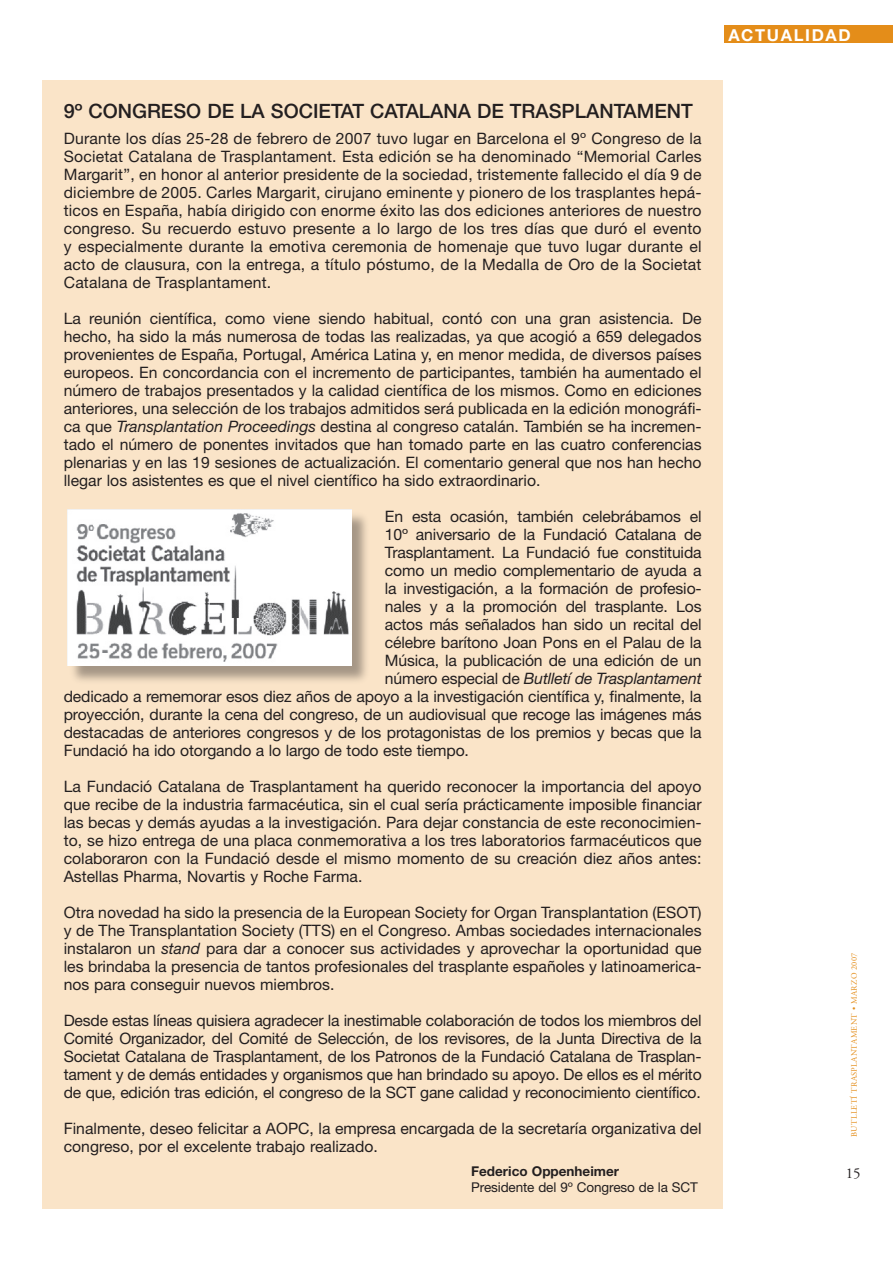
<style>
.page{position:relative;width:893px;height:1263px;background:#fff}
.page>*{position:absolute;margin:0;border:0;box-sizing:border-box;transform-origin:0 0}
.t1{font:500 19.8px "Helvetica Neue";color:#231f20}
.t2{font:700 16.5px "Helvetica Neue";letter-spacing:.1em;color:#fff}
.t3{font:15.75px/18px "Helvetica Neue";letter-spacing:-.01em;color:#231f20;text-align:justify}
.t4{font:italic 15.75px "Helvetica Neue";letter-spacing:-.01em;color:#231f20}
.t5{font:15px "Adobe Garamond";color:#231f20}
.t6{font:13.5px "Helvetica Neue";letter-spacing:-.01em;color:#231f20}
.t7{font:700 13.5px "Helvetica Neue";color:#231f20}
.t8{font:8.25px "Adobe Garamond";letter-spacing:.04em;color:#e48d19}
.s1{font-style:italic}
.s2{font-style:normal}
</style>
<div class="page">
<div style="left:43px;top:81px;width:680px;height:1128px;background:#fae4c8"></div>
<div style="left:724px;top:26px;width:169px;height:17px;background:#e48d19"></div>
<div style="left:68px;top:510px;width:304px;height:175px;background:#231f20;opacity:.4"></div>
<img style="left:67px;top:509px;width:284px;height:157px">
<p class="t1" style="left:64px;top:99px;width:631px">9º CONGRESO DE LA SOCIETAT CATALANA DE TRASPLANTAMENT</p>
<p class="t3" style="left:64px;top:129px;width:639px">Durante los días 25-28 de febrero de 2007 tuvo lugar en Barcelona el 9º Congreso de la Societat Catalana de Trasplantament. Esta edición se ha denominado “Memorial Carles Margarit”, en honor al anterior presidente de la sociedad, tristemente fallecido el día 9 de diciembre de 2005. Carles Margarit, cirujano eminente y pionero de los trasplantes hepá&shy;ticos en España, había dirigido con enorme éxito las dos ediciones anteriores de nuestro congreso. Su recuerdo estuvo presente a lo largo de los tres días que duró el evento y especialmente durante la emotiva ceremonia de homenaje que tuvo lugar durante el acto de clausura, con la entrega, a título póstumo, de la Medalla de Oro de la Societat Catalana de Trasplantament.</p>
<p class="t3" style="left:64px;top:309px;width:639px">La reunión científica, como viene siendo habitual, contó con una gran asistencia. De hecho, ha sido la más numerosa de todas las realizadas, ya que acogió a 659 delegados provenientes de España, Portugal, América Latina y, en menor medida, de diversos países europeos. En concordancia con el incremento de participantes, también ha aumentado el número de trabajos presentados y la calidad científica de los mismos. Como en ediciones anteriores, una selección de los trabajos admitidos será publicada en la edición monográfi&shy;ca que <span class="s1">Transplantation Proceedings</span> destina al congreso catalán. También se ha incremen&shy;tado el número de ponentes invitados que han tomado parte en las cuatro conferencias plenarias y en las 19 sesiones de actualización. El comentario general que nos han hecho llegar los asistentes es que el nivel científico ha sido extraordinario.</p>
<p class="t3" style="left:385px;top:507px;width:318px">En esta ocasión, también celebrábamos el</p>
<p class="t3" style="left:385px;top:525px;width:318px">10º aniversario de la Fundació Catalana de</p>
<p class="t3" style="left:385px;top:543px;width:318px">Trasplantament. La Fundació fue constituida</p>
<p class="t3" style="left:385px;top:561px;width:318px">como un medio complementario de ayuda a</p>
<p class="t3" style="left:385px;top:579px;width:318px">la investigación, a la formación de profesio-</p>
<p class="t3" style="left:385px;top:597px;width:318px">nales y a la promoción del trasplante. Los</p>
<p class="t3" style="left:385px;top:615px;width:318px">actos más señalados han sido un recital del</p>
<p class="t3" style="left:385px;top:633px;width:318px">célebre barítono Joan Pons en el Palau de la</p>
<p class="t3" style="left:385px;top:651px;width:318px">Música, la publicación de una edición de un</p>
<p class="t4" style="left:385px;top:669px;width:318px"><span class="s2">número especial de</span> Butlletí de Trasplantament</p>
<p class="t3" style="left:64px;top:687px;width:639px">dedicado a rememorar esos diez años de apoyo a la investigación científica y, finalmente, la</p>
<p class="t3" style="left:64px;top:705px;width:639px">proyección, durante la cena del congreso, de un audiovisual que recoge las imágenes más</p>
<p class="t3" style="left:64px;top:723px;width:639px">destacadas de anteriores congresos y de los protagonistas de los premios y becas que la</p>
<p class="t3" style="left:64px;top:741px;width:407px">Fundació ha ido otorgando a lo largo de todo este tiempo.</p>
<p class="t3" style="left:64px;top:777px;width:639px">La Fundació Catalana de Trasplantament ha querido reconocer la importancia del apoyo que recibe de la industria farmacéutica, sin el cual sería prácticamente imposible financiar las becas y demás ayudas a la investigación. Para dejar constancia de este reconocimien&shy;to, se hizo entrega de una placa conmemorativa a los tres laboratorios farmacéuticos que colaboraron con la Fundació desde el mismo momento de su creación diez años antes:<br>Astellas Pharma, Novartis y Roche Farma.</p>
<p class="t3" style="left:64px;top:903px;width:639px">Otra novedad ha sido la presencia de la European Society for Organ Transplantation (ESOT) y de The Transplantation Society (TTS) en el Congreso. Ambas sociedades internacionales instalaron un <span class="s1">stand</span> para dar a conocer sus actividades y aprovechar la oportunidad que les brindaba la presencia de tantos profesionales del trasplante españoles y latinoamerica&shy;nos para conseguir nuevos miembros.</p>
<p class="t3" style="left:64px;top:1011px;width:639px">Desde estas líneas quisiera agradecer la inestimable colaboración de todos los miembros del Comité Organizador, del Comité de Selección, de los revisores, de la Junta Directiva de la Societat Catalana de Trasplantament, de los Patronos de la Fundació Catalana de Trasplan&shy;tament y de demás entidades y organismos que han brindado su apoyo. De ellos es el mérito de que, edición tras edición, el congreso de la SCT gane calidad y reconocimiento científico.</p>
<p class="t3" style="left:64px;top:1119px;width:639px">Finalmente, deseo felicitar a AOPC, la empresa encargada de la secretaría organizativa del congreso, por el excelente trabajo realizado.</p>
<p class="t7" style="left:471px;top:1162px;width:149px">Federico Oppenheimer</p>
<p class="t6" style="left:471px;top:1179px;width:228px">Presidente del 9º Congreso de la SCT</p>
<p class="t2" style="left:728px;top:25px;width:124px">ACTUALIDAD</p>
<p class="t8" style="left:850px;top:1137px;width:186px;rotate:-90deg">BUTLLETÍ TRASPLANTAMENT • MARZO 2007</p>
<p class="t5" style="left:846px;top:1165px;width:16px">15</p>
</div>
